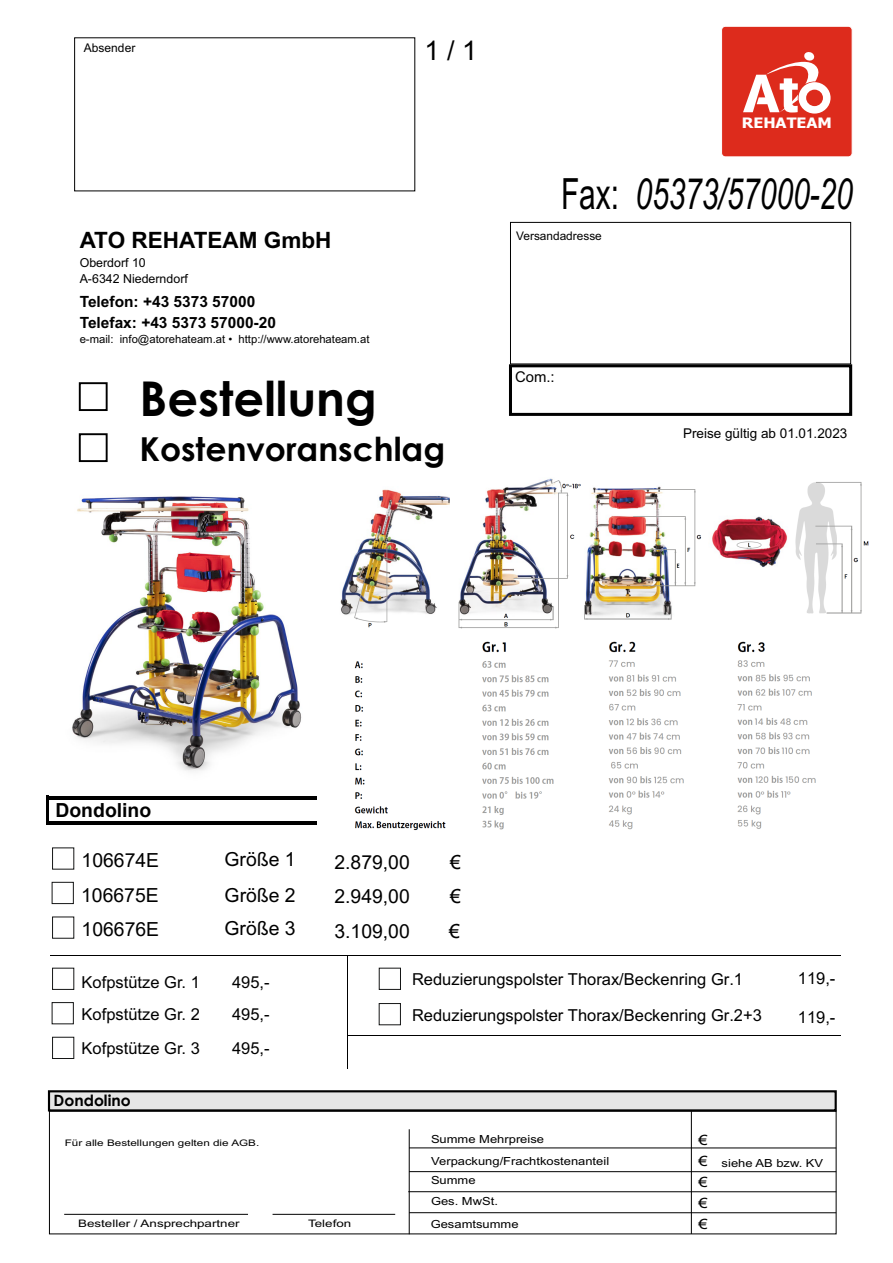
<style>
.page{position:relative;width:893px;height:1263px;background:#fff}
.page>*{position:absolute;margin:0;border:0;box-sizing:border-box;transform-origin:0 0}
.t1{font:700 48px "Century Gothic";color:#000}
.t2{font:italic 43.05px "Arial";color:#000;scale:.69 1}
.t3{font:700 33px "Century Gothic";color:#000}
.t4{font:27px "Arial";color:#000}
.t5{font:700 22.5px "Arial";color:#000}
.t6{font:19.35px "Arial";color:#000}
.t7{font:700 19.35px "Arial";color:#000}
.t8{font:16.5px/35.5px "Arial";color:#000}
.t9{font:700 15.6px "Century Gothic";color:#000}
.t10{font:700 15.45px/20.7px "Arial";color:#000}
.t11{font:14.85px "Arial";color:#000}
.t12{font:700 14.4px "Tahoma";color:#fff;scale:1.12 1}
.t13{font:14.25px/20.9px "Arial";color:#000;text-align:justify;scale:1.16 1}
.t14{font:13.5px "Arial";color:#000}
.t15{font:12.45px/16.2px "Arial";color:#000}
.t16{font:12px "Arial";color:#000}
.t17{font:11.85px "Arial";color:#000}
.t18{font:11.25px "Arial";color:#000}
.t19{font:11.1px "Arial";color:#000;scale:1.16 1}
.t20{font:10.35px "Arial";color:#000;scale:1.29 1}
.t21{font:9px "Arial";color:#000;scale:1.29 1}
.s1{font-style:normal}
</style>
<div class="page">
<div style="left:510px;top:222px;width:341px;height:142px;border:1px solid #000"></div>
<div style="left:509px;top:364px;width:343px;height:52px;background:#fff;border:3px solid #000"></div>
<div style="left:79px;top:382px;width:29px;height:29px;background:#fff;border:2px solid #000"></div>
<div style="left:79px;top:433px;width:29px;height:29px;background:#fff;border:2px solid #000"></div>
<hr style="left:47px;top:796px;width:2px;height:29px;background:#000">
<div style="left:49px;top:1111px;width:787px;height:123px;border:1px solid #000"></div>
<div style="left:48px;top:1090px;width:789px;height:21px;background:#e6e6e6;border:2px solid #000"></div>
<hr style="left:409px;top:1212px;width:427px;height:1px;background:#000">
<hr style="left:408px;top:1191px;width:428px;height:1px;background:#000">
<hr style="left:409px;top:1171px;width:427px;height:1px;background:#000">
<hr style="left:409px;top:1147px;width:427px;height:1px;background:#000">
<hr style="left:691px;top:1111px;width:1px;height:123px;background:#000">
<hr style="left:409px;top:1129px;width:1px;height:105px;background:#000">
<hr style="left:64px;top:1214px;width:184px;height:1px;background:#000">
<hr style="left:273px;top:1214px;width:122px;height:1px;background:#000">
<div style="left:721px;top:26px;width:131px;height:131px;background:#dd2b1c;border:1px solid #fff;border-radius:4px"></div>
<svg style="left:743px;top:52px;width:88px;height:62px"></svg>
<div style="left:52px;top:882px;width:22px;height:22px;border:1px solid #151616"></div>
<div style="left:52px;top:916px;width:22px;height:23px;border:1px solid #151616"></div>
<hr style="left:51px;top:955px;width:790px;height:1px;background:#000">
<div style="left:52px;top:968px;width:22px;height:22px;border:1px solid #151616"></div>
<div style="left:52px;top:1002px;width:22px;height:22px;border:1px solid #151616"></div>
<div style="left:52px;top:1037px;width:22px;height:22px;border:1px solid #151616"></div>
<div style="left:379px;top:968px;width:22px;height:22px;border:1px solid #151616"></div>
<div style="left:379px;top:1003px;width:22px;height:22px;border:1px solid #151616"></div>
<hr style="left:347px;top:956px;width:1px;height:112px;background:#000">
<hr style="left:347px;top:1035px;width:494px;height:1px;background:#000">
<hr style="left:49px;top:796px;width:268px;height:3px;background:#000">
<hr style="left:49px;top:821px;width:268px;height:3px;background:#000">
<img style="left:72px;top:496px;width:230px;height:275px">
<img style="left:340px;top:478px;width:529px;height:151px">
<img style="left:354px;top:641px;width:462px;height:190px">
<p class="t16" style="left:84px;top:43px;width:53px">Absender</p>
<h3 class="t4" style="left:425px;top:40px;width:54px">1 / 1</h3>
<h3 class="t5" style="left:80px;top:232px;width:253px">ATO REHATEAM GmbH</h3>
<p class="t15" style="left:80px;top:255px;width:110px">Oberdorf 10<br>A-6342 Niederndorf</p>
<p class="t10" style="left:80px;top:293px;width:198px">Telefon: +43 5373 57000<br>Telefax: +43 5373 57000-20</p>
<p class="t18" style="left:80px;top:335px;width:291px">e-mail: info@atorehateam.at • http://www.atorehateam.at</p>
<h1 class="t1" style="left:140px;top:380px;width:239px">Bestellung</h1>
<h3 class="t3" style="left:140px;top:436px;width:307px">Kostenvoranschlag</h3>
<p class="t12" style="left:742px;top:117px;width:82px">REHATEAM</p>
<h2 class="t2" style="left:561px;top:177px;width:424px"><span class="s1">Fax:</span> 05373/57000-20</h2>
<p class="t17" style="left:516px;top:232px;width:87px">Versandadresse</p>
<p class="t11" style="left:515px;top:371px;width:41px">Com.:</p>
<p class="t14" style="left:683px;top:428px;width:166px">Preise gültig ab 01.01.2023</p>
<p class="t7" style="left:55px;top:797px;width:97px">Dondolino</p>
<p class="t6" style="left:82px;top:847px;width:79px">106674E</p>
<p class="t6" style="left:225px;top:852px;width:73px">Größe 1</p>
<p class="t6" style="left:81px;top:882px;width:79px">106675E</p>
<p class="t6" style="left:225px;top:887px;width:73px">Größe 2</p>
<p class="t6" style="left:82px;top:915px;width:79px">106676E</p>
<p class="t6" style="left:225px;top:921px;width:73px">Größe 3</p>
<p class="t6" style="left:334px;top:849px;width:77px">2.879,00</p>
<p class="t6" style="left:450px;top:849px;width:12px">€</p>
<p class="t6" style="left:334px;top:883px;width:77px">2.949,00</p>
<p class="t6" style="left:450px;top:883px;width:12px">€</p>
<p class="t6" style="left:334px;top:918px;width:77px">3.109,00</p>
<p class="t6" style="left:449px;top:918px;width:12px">€</p>
<p class="t8" style="left:82px;top:966px;width:120px">Kofpstütze Gr. 1</p>
<p class="t8" style="left:232px;top:966px;width:39px">495,-</p>
<p class="t8" style="left:82px;top:998px;width:120px">Kofpstütze Gr. 2</p>
<p class="t8" style="left:232px;top:998px;width:39px">495,-</p>
<p class="t8" style="left:82px;top:1032px;width:120px">Kofpstütze Gr. 3</p>
<p class="t8" style="left:232px;top:1032px;width:39px">495,-</p>
<p class="t9" style="left:54px;top:1088px;width:79px">Dondolino</p>
<p class="t8" style="left:412px;top:963px;width:351px">Reduzierungspolster Thorax/Beckenring Gr.1<br>Reduzierungspolster Thorax/Beckenring Gr.2+3</p>
<p class="t8" style="left:798px;top:960px;width:39px">119,-</p>
<p class="t8" style="left:798px;top:999px;width:39px">119,-</p>
<p class="t19" style="left:431px;top:1135px;width:99px">Summe Mehrpreise</p>
<p class="t21" style="left:65px;top:1139px;width:152px">Für alle Bestellungen gelten die AGB.</p>
<p class="t13" style="left:698px;top:1131px;width:9px">€ € € € €</p>
<p class="t19" style="left:431px;top:1157px;width:155px">Verpackung/Frachtkostenanteil</p>
<p class="t19" style="left:431px;top:1176px;width:40px">Summe</p>
<p class="t19" style="left:431px;top:1197px;width:59px">Ges. MwSt.</p>
<p class="t20" style="left:78px;top:1219px;width:127px">Besteller / Ansprechpartner</p>
<p class="t20" style="left:308px;top:1219px;width:35px">Telefon</p>
<p class="t19" style="left:431px;top:1220px;width:77px">Gesamtsumme</p>
<p class="t19" style="left:722px;top:1159px;width:89px">siehe AB bzw. KV</p>
</div>
